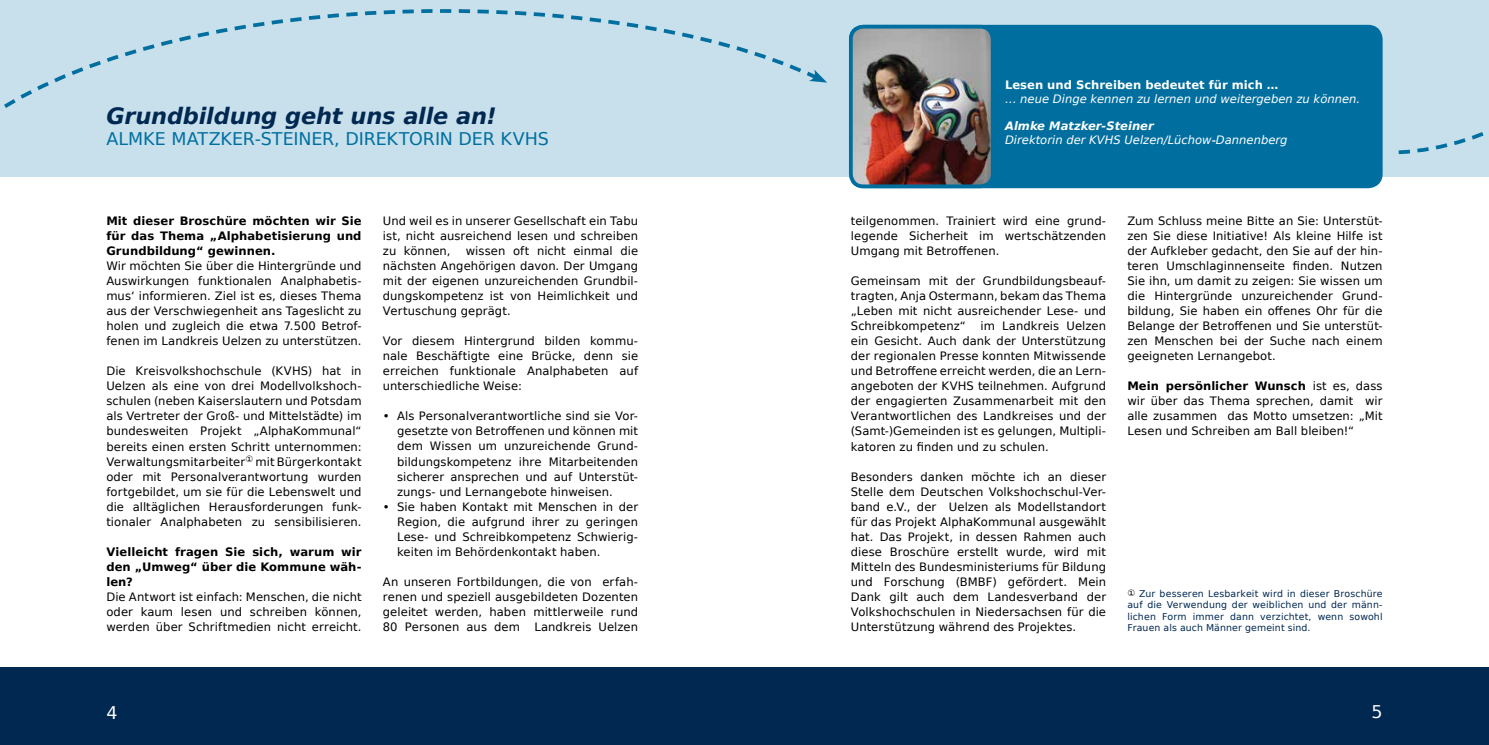
<style>
.page{position:relative;width:1489px;height:745px;background:#fff}
.page>*{position:absolute;margin:0;border:0;box-sizing:border-box;transform-origin:0 0}
.t1{font:italic 700 22.5px "DejaVu Sans";letter-spacing:-.01em;color:#002851}
.t2{font:17.5px "DejaVu Sans";letter-spacing:-.01em;color:#006f9f}
.t3{font:17.5px "DejaVu Sans";color:#fff}
.t4{font:11.5px/15px "DejaVu Sans";letter-spacing:.005em;color:#000;text-align:justify}
.t5{font:700 11.5px/15px "DejaVu Sans";letter-spacing:.005em;color:#000;text-align:justify}
.t6{font:italic 11.5px "DejaVu Sans";color:#fff}
.t7{font:700 11.5px "DejaVu Sans";color:#fff}
.t8{font:italic 700 11.5px "DejaVu Sans";color:#fff}
.t9{font:9.38px/11.2px "DejaVu Sans";letter-spacing:.015em;color:#002851;text-align:justify}
.s1{font-weight:700}
.s2{font-size:8.75px;color:#000}
</style>
<div class="page">
<div style="left:0;top:0;width:1488px;height:177px;background:#c8e0ec"></div>
<svg style="left:4px;top:9px;width:804px;height:99px"></svg>
<svg style="left:808px;top:69px;width:19px;height:14px"></svg>
<svg style="left:1398px;top:132px;width:86px;height:23px"></svg>
<div style="left:850px;top:27px;width:530px;height:159px;background:#006f9f;border-radius:13px"></div>
<div style="left:849px;top:25px;width:533px;height:163px;border:4px solid #006f9f;border-radius:13px"></div>
<img style="left:850px;top:27px;width:142px;height:159px">
<div style="left:849px;top:25px;width:145px;height:163px;border:4px solid #006f9f;border-radius:13px"></div>
<div style="left:0;top:666px;width:1488px;height:78px;background:#002851"></div>
<h1 class="t1" style="left:106px;top:98px;width:392px">Grundbildung geht uns alle an!</h1>
<h2 class="t2" style="left:106px;top:124px;width:444px">ALMKE MATZKER-STEINER, DIREKTORIN DER KVHS</h2>
<p class="t5" style="left:106px;top:213px;width:257px">Mit dieser Broschüre möchten wir Sie für das Thema „Alphabetisierung und Grundbildung“ gewinnen.</p>
<p class="t4" style="left:106px;top:258px;width:257px">Wir möchten Sie über die Hintergründe und Auswirkungen funktionalen Analphabetis&shy;mus‘ informieren. Ziel ist es, dieses Thema aus der Verschwiegenheit ans Tageslicht zu holen und zugleich die etwa 7.500 Betrof&shy;fenen im Landkreis Uelzen zu unterstützen.</p>
<p class="t4" style="left:106px;top:363px;width:257px">Die Kreisvolkshochschule (KVHS) hat in Uelzen als eine von drei Modellvolkshoch&shy;schulen (neben Kaiserslautern und Potsdam als Vertreter der Groß- und Mittelstädte) im bundesweiten Projekt „AlphaKommunal“ bereits einen ersten Schritt unternommen:<br>Verwaltungsmitarbeiter<sup>①</sup> mit Bürgerkontakt oder mit Personalverantwortung wurden fortgebildet, um sie für die Lebenswelt und die alltäglichen Herausforderungen funk&shy;tionaler Analphabeten zu sensibilisieren.</p>
<p class="t5" style="left:106px;top:543px;width:257px">Vielleicht fragen Sie sich, warum wir den „Umweg“ über die Kommune wäh&shy;len?</p>
<p class="t4" style="left:106px;top:588px;width:257px">Die Antwort ist einfach: Menschen, die nicht oder kaum lesen und schreiben können, werden über Schriftmedien nicht erreicht.</p>
<p class="t4" style="left:383px;top:213px;width:257px">Und weil es in unserer Gesellschaft ein Tabu ist, nicht ausreichend lesen und schreiben zu können,</p>
<p class="t4" style="left:383px;top:243px;width:257px;text-indent:83px">wissen oft nicht einmal die nächsten Angehörigen davon. Der Umgang mit der eigenen unzureichenden Grundbil&shy;dungskompetenz ist von Heimlichkeit und Vertuschung geprägt.</p>
<p class="t4" style="left:383px;top:333px;width:257px">Vor diesem Hintergrund bilden kommu&shy;nale Beschäftigte eine Brücke, denn sie erreichen funktionale Analphabeten auf unterschiedliche Weise:</p>
<p class="t4" style="left:397px;top:408px;width:242px;text-indent:-14px">• Als Personalverantwortliche sind sie Vor&shy;gesetzte von Betroffenen und können mit dem Wissen um unzureichende Grund&shy;bildungskompetenz ihre Mitarbeitenden sicherer ansprechen und auf Unterstüt&shy;zungs- und Lernangebote hinweisen.</p>
<p class="t4" style="left:397px;top:498px;width:242px;text-indent:-14px">• Sie haben Kontakt mit Menschen in der Region, die aufgrund ihrer zu geringen Lese- und Schreibkompetenz Schwierig&shy;keiten im Behördenkontakt haben.</p>
<p class="t4" style="left:383px;top:573px;width:257px">An unseren Fortbildungen, die von erfah&shy;renen und speziell ausgebildeten Dozenten geleitet werden, haben mittlerweile rund 80 Personen aus dem Landkreis Uelzen</p>
<p class="t7" style="left:1005px;top:75px;width:275px">Lesen und Schreiben bedeutet für mich …</p>
<p class="t6" style="left:1005px;top:90px;width:356px">… neue Dinge kennen zu lernen und weitergeben zu können.</p>
<p class="t8" style="left:1005px;top:117px;width:150px">Almke Matzker-Steiner</p>
<p class="t6" style="left:1005px;top:132px;width:284px">Direktorin der KVHS Uelzen/Lüchow-Dannenberg</p>
<p class="t4" style="left:850px;top:213px;width:257px">teilgenommen. Trainiert wird eine grund&shy;legende Sicherheit im wertschätzenden Umgang mit Betroffenen.</p>
<p class="t4" style="left:850px;top:273px;width:257px">Gemeinsam mit der Grundbildungsbeauf&shy;tragten, Anja Ostermann, bekam das Thema „Leben mit nicht ausreichender Lese- und Schreibkompetenz“</p>
<p class="t4" style="left:850px;top:318px;width:257px;text-indent:130px">im Landkreis Uelzen ein Gesicht. Auch dank der Unterstützung der regionalen Presse konnten Mitwissende und Betroffene erreicht werden, die an Lern&shy;angeboten der KVHS teilnehmen. Aufgrund der engagierten Zusammenarbeit mit den Verantwortlichen des Landkreises und der (Samt-)Gemeinden ist es gelungen, Multipli&shy;katoren zu finden und zu schulen.</p>
<p class="t4" style="left:850px;top:468px;width:257px">Besonders danken möchte ich an dieser Stelle dem Deutschen Volkshochschul-Ver&shy;band e.V., der Uelzen als Modellstandort für das Projekt AlphaKommunal ausgewählt hat. Das Projekt, in dessen Rahmen auch diese Broschüre erstellt wurde, wird mit Mitteln des Bundesministeriums für Bildung und Forschung (BMBF) gefördert. Mein Dank gilt auch dem Landesverband der Volkshochschulen in Niedersachsen für die Unterstützung während des Projektes.</p>
<p class="t4" style="left:1127px;top:213px;width:257px">Zum Schluss meine Bitte an Sie: Unterstüt&shy;zen Sie diese Initiative! Als kleine Hilfe ist der Aufkleber gedacht, den Sie auf der hin&shy;teren Umschlaginnenseite finden. Nutzen Sie ihn, um damit zu zeigen: Sie wissen um die Hintergründe unzureichender Grund&shy;bildung, Sie haben ein offenes Ohr für die Belange der Betroffenen und Sie unterstüt&shy;zen Menschen bei der Suche nach einem geeigneten Lernangebot.</p>
<p class="t4" style="left:1127px;top:378px;width:257px"><span class="s1">Mein persönlicher Wunsch</span> ist es, dass wir über das Thema sprechen, damit wir alle zusammen das Motto umsetzen: „Mit Lesen und Schreiben am Ball bleiben!“</p>
<p class="t9" style="left:1127px;top:587px;width:257px"><span class="s2">①</span> Zur besseren Lesbarkeit wird in dieser Broschüre auf die Verwendung der weiblichen und der männ&shy;lichen Form immer dann verzichtet, wenn sowohl Frauen als auch Männer gemeint sind.</p>
<h2 class="t3" style="left:106px;top:697px;width:13px">4</h2>
<h2 class="t3" style="left:1371px;top:697px;width:13px">5</h2>
</div>
